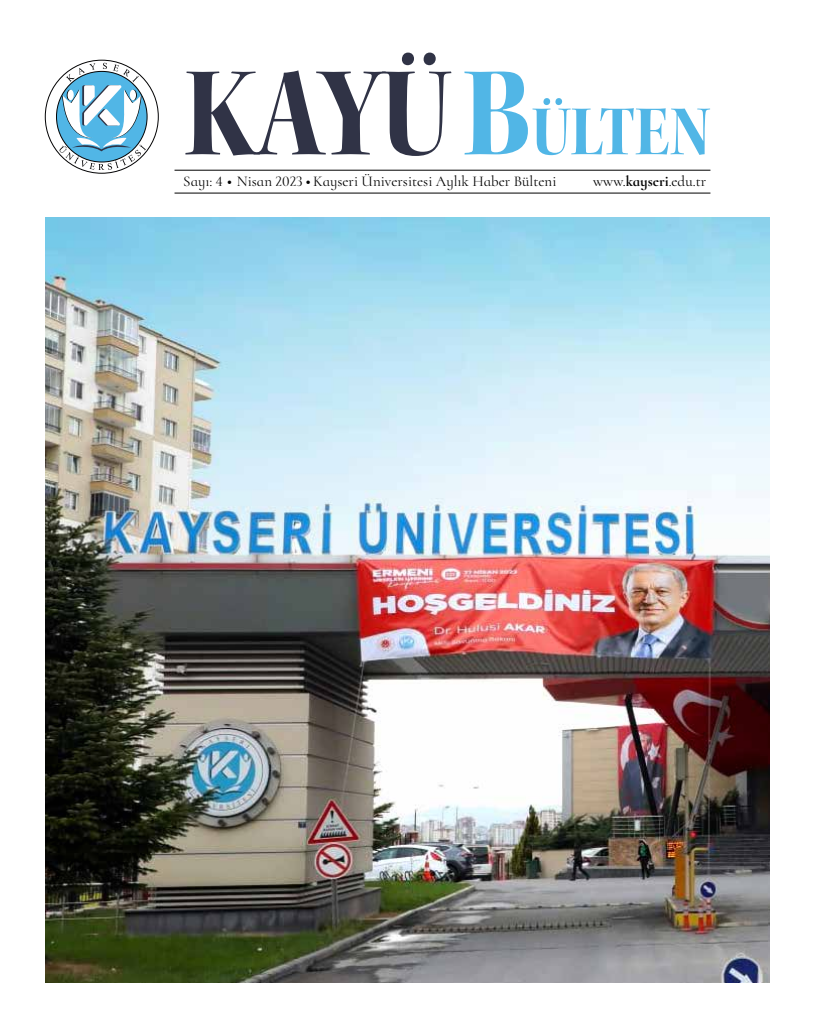
<style>
.page{position:relative;width:815px;height:1028px;background:#fff}
.page>*{position:absolute;margin:0;border:0;box-sizing:border-box;transform-origin:0 0}
.t1{font:131.5px "Kepler Std Bold Scn Disp";color:#303346}
.t2{font:72.5px "Kepler Std Bold Scn Disp";color:#51b6e6}
.t3{font:15px "Cormorant Infant";color:#000}
.t4{font:5.5px "Cormorant Infant";color:#000}
.s1{font-size:131.5px;color:#303346}
.s2{font-size:131.5px}
.s3{font-weight:700}
</style>
<div class="page">
<hr style="left:175px;top:170px;width:535px;height:1px;background:#000">
<hr style="left:175px;top:193px;width:535px;height:1px;background:#000">
<svg style="left:60px;top:63px;width:86px;height:107px"></svg>
<img style="left:45px;top:218px;width:725px;height:765px">
<h2 class="t2" style="left:320px;top:91px;width:391px"><span class="s1">YÜ</span><span class="s2">B</span>ÜLTEN</h2>
<h1 class="t1" style="left:184px;top:40px;width:141px">KA</h1>
<p class="t4" style="left:227px;top:179px;width:6px">●</p>
<p class="t4" style="left:306px;top:179px;width:6px">●</p>
<p class="t3" style="left:593px;top:172px;width:114px">www.<span class="s3">kayseri</span>.edu.tr</p>
<p class="t3" style="left:183px;top:172px;width:375px">Sayı: 4 Nisan 2023 Kayseri Üniversitesi Aylık Haber Bülteni</p>
</div>
